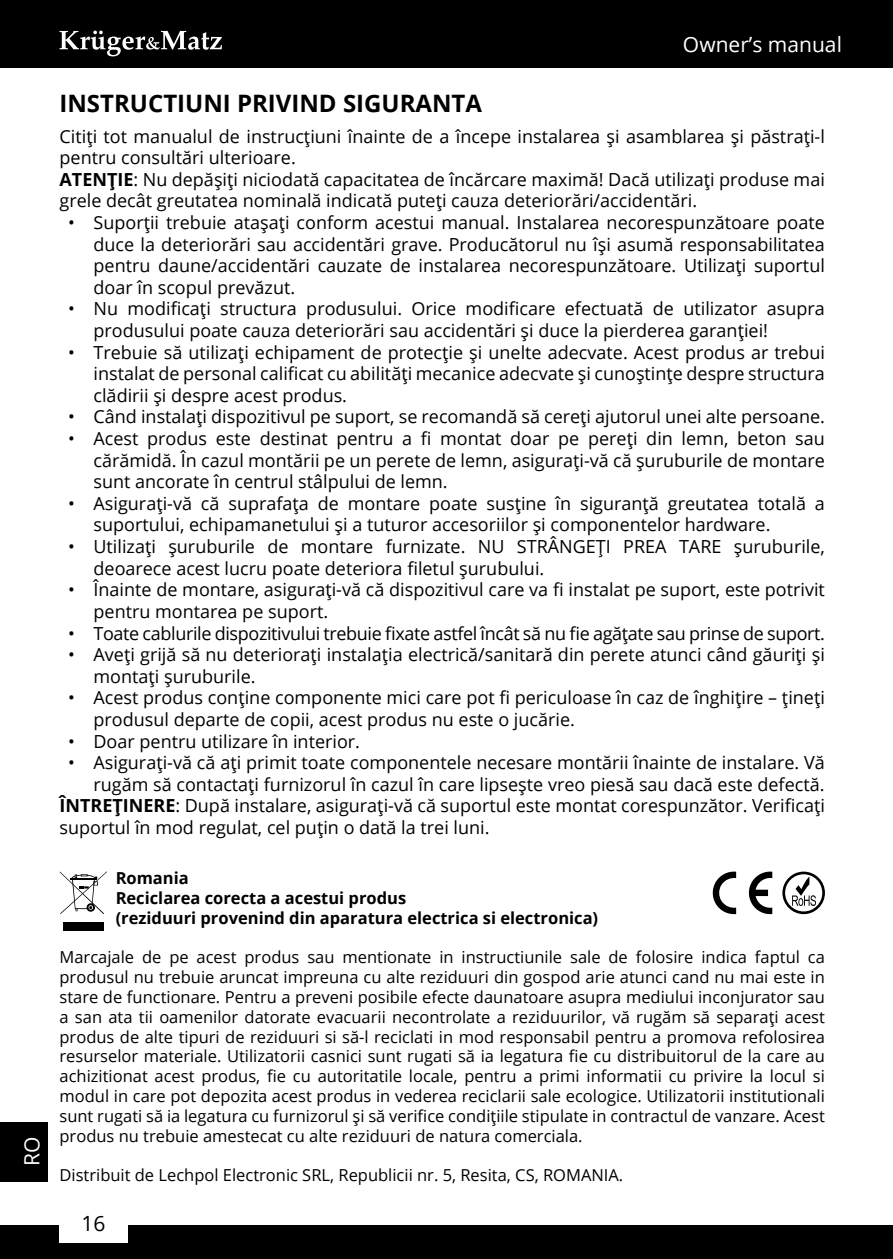
<style>
.page{position:relative;width:893px;height:1259px;background:#fff}
.page>*{position:absolute;margin:0;border:0;box-sizing:border-box;transform-origin:0 0}
.t1{font:700 24px "Open Sans";color:#000}
.t2{font:21px "Open Sans";color:#fff}
.t3{font:21px "Open Sans";color:#000}
.t4{font:18px/21.6px "Open Sans";color:#000}
.t5{font:18px "Open Sans";letter-spacing:-.02em;color:#000}
.t6{font:700 18px "Open Sans";color:#000}
.t7{font:16.5px/19.8px "Open Sans";color:#000;text-align:justify}
.t8{font:700 16.5px/19.8px "Open Sans";color:#000}
.s1{font-weight:700}
</style>
<div class="page">
<div style="left:0;top:0;width:893px;height:68px;background:#000"></div>
<svg style="left:60px;top:31px;width:162px;height:25px"></svg>
<div style="left:0;top:1225px;width:893px;height:34px;background:#000"></div>
<div style="left:60px;top:1207px;width:68px;height:35px;background:#fff"></div>
<div style="left:0;top:1122px;width:48px;height:59px;background:#000"></div>
<div style="left:63px;top:922px;width:40px;height:9px;background:#000"></div>
<svg style="left:60px;top:871px;width:47px;height:43px"></svg>
<svg style="left:87px;top:903px;width:8px;height:8px"></svg>
<svg style="left:782px;top:871px;width:43px;height:43px"></svg>
<svg style="left:712px;top:871px;width:60px;height:44px"></svg>
<p class="t2" style="left:18px;top:1166px;width:31px;rotate:-90deg">RO</p>
<p class="t2" style="left:683px;top:30px;width:160px">Owner’s manual</p>
<h1 class="t1" style="left:60px;top:86px;width:424px">INSTRUCTI UNI PRIVIN D SIGURANTA</h1>
<p class="t4" style="left:60px;top:125px;width:767px">Citiți tot manualul de instrucțiuni înainte de a începe instalarea și asamblarea și păstrați-l pentru consultări ulterioare.</p>
<p class="t6" style="left:60px;top:166px;width:25px">ATEN</p>
<p class="t4" style="left:60px;top:168px;width:767px;text-indent:48px"><span class="s1">ȚIE</span>: Nu depășiți niciodată capacitatea de încărcare maximă! Dacă utilizați produse mai grele decât greutatea nominală indicată puteți cauza deteriorări/accidentări.</p>
<p class="t4" style="left:94px;top:211px;width:733px;text-align:justify;text-indent:-26px">• Suporții trebuie atașați conform acestui manual. Instalarea necorespunzătoare poate duce la deteriorări sau accidentări grave. Producătorul nu își asumă responsabilitatea pentru daune/accidentări cauzate de instalarea necorespunzătoare. Utilizați suportul doar în scopul prevăzut.</p>
<p class="t4" style="left:94px;top:298px;width:733px;text-indent:-26px">• Nu modificați structura produsului. Orice modificare efectuată de utilizator asupra produsului poate cauza deteriorări sau accidentări și duce la pierderea garanției!</p>
<p class="t4" style="left:94px;top:341px;width:733px;text-align:justify;text-indent:-26px">• Trebuie să utilizați echipament de protecție și unelte adecvate. Acest produs ar trebui instalat de personal calificat cu abilități mecanice adecvate și cunoștințe despre structura clădirii și despre acest produs.</p>
<p class="t4" style="left:68px;top:406px;width:758px">• Când instalați dispozitivul pe suport, se recomandă să cereți ajutorul unei alte persoane.</p>
<p class="t4" style="left:94px;top:427px;width:733px;text-align:justify;text-indent:-26px">• Acest produs este destinat pentru a fi montat doar pe pereți din lemn, beton sau cărămidă. În cazul montării pe un perete de lemn, asigurați-vă că șuruburile de montare sunt ancorate în centrul stâlpului de lemn.</p>
<p class="t4" style="left:94px;top:492px;width:733px;text-indent:-26px">• Asigurați-vă că suprafața de montare poate susține în siguranță greutatea totală a suportului, echipamanetului și a tuturor accesoriilor și componentelor hardware.</p>
<p class="t4" style="left:94px;top:535px;width:733px;text-indent:-26px">• Utilizați șuruburile de montare furnizate. NU STRÂNGEȚI PREA TARE șuruburile, deoarece acest lucru poate deteriora filetul șurubului.</p>
<p class="t4" style="left:94px;top:578px;width:733px;text-indent:-26px">• Înainte de montare, asigurați-vă că dispozitivul care va fi instalat pe suport, este potrivit pentru montarea pe suport.</p>
<p class="t5" style="left:68px;top:620px;width:758px">• Toate cablurile dispozitivului trebuie fixate astfel încât să nu fie agățate sau prinse de suport.</p>
<p class="t4" style="left:94px;top:643px;width:733px;text-indent:-26px">• Aveți grijă să nu deteriorați instalația electrică/sanitară din perete atunci când găuriți și montați șuruburile.</p>
<p class="t4" style="left:94px;top:686px;width:733px;text-indent:-26px">• Acest produs conține componente mici care pot fi periculoase în caz de înghițire – țineți produsul departe de copii, acest produs nu este o jucărie.</p>
<p class="t4" style="left:68px;top:730px;width:294px">• Doar pentru utilizare în interior.</p>
<p class="t4" style="left:68px;top:751px;width:758px">• Asigurați-vă că ați primit toate componentele necesare montării înainte de instalare. Vă</p>
<p class="t4" style="left:94px;top:773px;width:732px">rugăm să contactați furnizorul în cazul în care lipsește vreo piesă sau dacă este defectă.</p>
<p class="t4" style="left:60px;top:794px;width:767px"><span class="s1">ÎNTREȚINE RE</span>: După instalare, asigurați-vă că suportul este montat corespunzător. Verificați</p>
<p class="t4" style="left:60px;top:816px;width:432px">suportul în mod regulat, cel puțin o dată la trei luni.</p>
<p class="t8" style="left:116px;top:868px;width:484px">Romania<br>Reciclarea corecta a acestui produs<br>(reziduuri provenind din aparatura electrica si electronica)</p>
<p class="t7" style="left:60px;top:947px;width:767px">Marcajale de pe acest produs sau mentionate in instructiunile sale de folosire indica faptul ca produsul nu trebuie aruncat impreuna cu alte reziduuri din gospod arie atunci cand nu mai este in stare de functionare. Pentru a preveni posibile efecte daunatoare asupra mediului inconjurator sau a san ata tii oamenilor datorate evacuarii necontrolate a reziduurilor, vă rugăm să separați acest produs de alte tipuri de reziduuri si să-l reciclati in mod responsabil pentru a promova refolosirea resurselor materiale. Utilizatorii casnici sunt rugati să ia legatura fie cu distribuitorul de la care au achizitionat acest produs, fie cu autoritatile locale, pentru a primi informatii cu privire la locul si modul in care pot depozita acest produs in vederea reciclarii sale ecologice. Utilizatorii institutionali sunt rugati să ia legatura cu furnizorul și să verifice condițiile stipulate in contractul de vanzare. Acest produs nu trebuie amestecat cu alte reziduuri de natura comerciala.</p>
<p class="t7" style="left:60px;top:1165px;width:565px">Distribuit de Lechpol Electronic SRL, Republicii nr. 5, Resita, CS, ROMANIA.</p>
<p class="t3" style="left:82px;top:1208px;width:26px">16</p>
</div>
